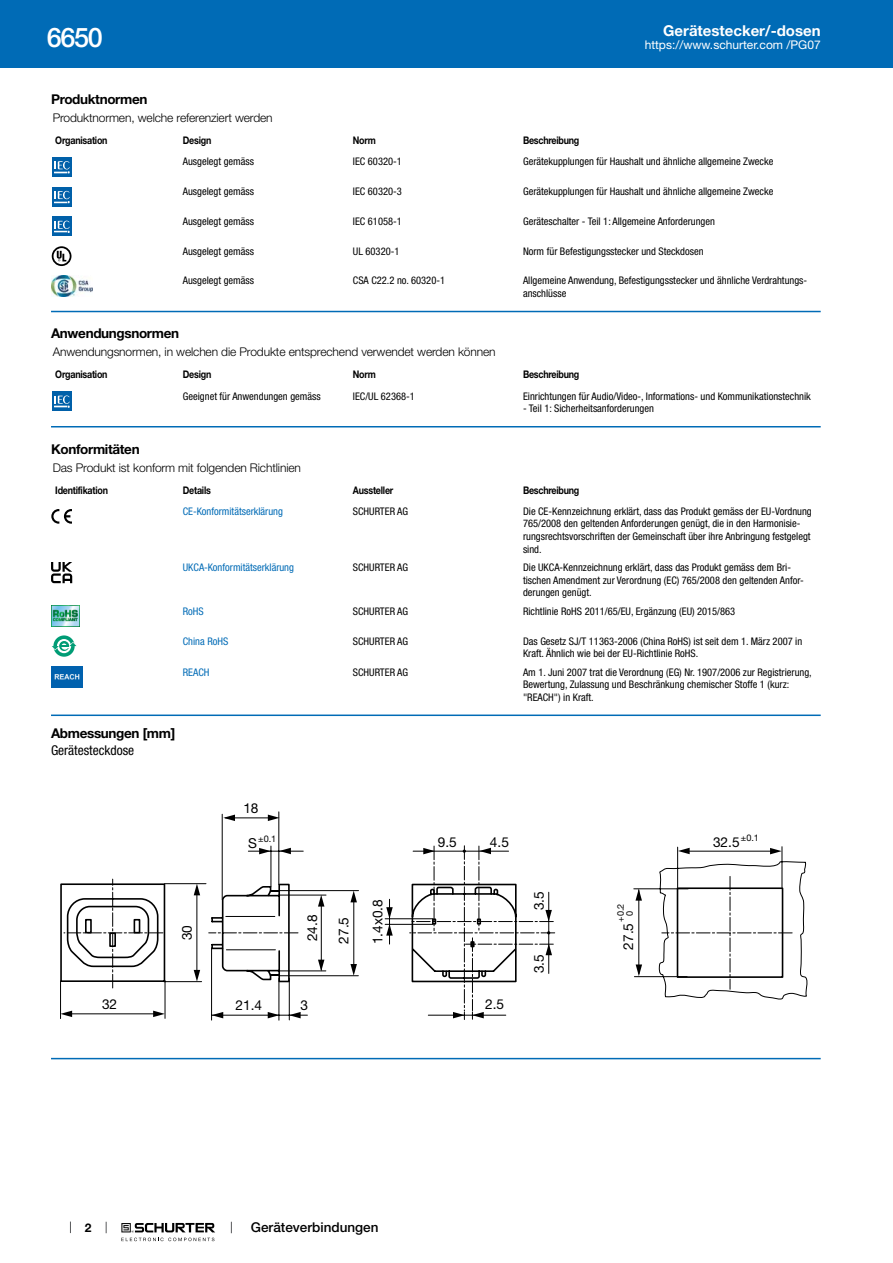
<style>
.page{position:relative;width:893px;height:1263px;background:#fff}
.page>*{position:absolute;margin:0;border:0;box-sizing:border-box;transform-origin:0 0}
.t1{font:500 27px "Helvetica Neue LT";color:#fff}
.t2{font:700 15px "Helvetica Neue LT";color:#fff}
.t3{font:13.65px "Helvetica Neue LT";color:#000}
.t4{font:700 13.5px "Helvetica Neue LT";letter-spacing:-.025em;color:#000}
.t5{font:500 13.5px "Helvetica Neue LT";color:#000}
.t6{font:condensed 13.5px "Helvetica Neue LT";color:#000}
.t7{font:300 12px "Helvetica Neue LT";letter-spacing:-.01em;color:#000}
.t8{font:12px "Helvetica Neue LT";color:#fff}
.t9{font:700 12px "Helvetica Neue LT";color:#000}
.t10{font:condensed 10.5px/12.6px "Helvetica Neue LT";color:#000}
.t11{font:700 10.5px "Helvetica Neue LT";letter-spacing:-.025em;color:#000;scale:.85 1}
.t12{font:condensed 10.5px "Helvetica Neue LT";color:#006bb6}
.t13{font:9.15px/9.1px "Helvetica Neue LT";color:#000;text-align:center}
</style>
<div class="page">
<svg style="left:70px;top:1221px;width:1px;height:12px"></svg>
<svg style="left:121px;top:1223px;width:94px;height:18px"></svg>
<div style="left:0;top:0;width:893px;height:68px;background:#006bb6"></div>
<svg style="left:52px;top:157px;width:20px;height:20px"></svg>
<div style="left:52px;top:157px;width:19px;height:19px;background:#0060a9"></div>
<svg style="left:54px;top:161px;width:16px;height:13px"></svg>
<svg style="left:52px;top:187px;width:20px;height:20px"></svg>
<div style="left:52px;top:187px;width:19px;height:19px;background:#0060a9"></div>
<svg style="left:54px;top:191px;width:16px;height:13px"></svg>
<svg style="left:52px;top:216px;width:20px;height:20px"></svg>
<div style="left:52px;top:217px;width:19px;height:19px;background:#0060a9"></div>
<svg style="left:54px;top:221px;width:16px;height:12px"></svg>
<svg style="left:52px;top:246px;width:19px;height:20px"></svg>
<img style="left:51px;top:275px;width:42px;height:22px">
<hr style="left:51px;top:311px;width:770px;height:1px;background:#006bb6">
<svg style="left:52px;top:391px;width:20px;height:20px"></svg>
<div style="left:52px;top:392px;width:19px;height:19px;background:#0060a9"></div>
<svg style="left:54px;top:395px;width:16px;height:13px"></svg>
<hr style="left:51px;top:426px;width:770px;height:1px;background:#006bb6">
<svg style="left:51px;top:509px;width:21px;height:15px"></svg>
<svg style="left:51px;top:562px;width:21px;height:21px"></svg>
<img style="left:51px;top:606px;width:29px;height:21px">
<svg style="left:53px;top:635px;width:22px;height:22px"></svg>
<svg style="left:57px;top:639px;width:14px;height:14px"></svg>
<svg style="left:52px;top:641px;width:25px;height:9px"></svg>
<img style="left:51px;top:666px;width:32px;height:22px">
<hr style="left:51px;top:714px;width:770px;height:2px;background:#006bb6">
<svg style="left:60px;top:811px;width:748px;height:210px"></svg>
<svg style="left:60px;top:1011px;width:12px;height:6px"></svg>
<svg style="left:153px;top:1011px;width:12px;height:6px"></svg>
<svg style="left:223px;top:814px;width:12px;height:7px"></svg>
<svg style="left:268px;top:814px;width:12px;height:7px"></svg>
<svg style="left:194px;top:970px;width:6px;height:11px"></svg>
<svg style="left:194px;top:884px;width:6px;height:11px"></svg>
<svg style="left:350px;top:964px;width:7px;height:12px"></svg>
<svg style="left:350px;top:891px;width:7px;height:11px"></svg>
<svg style="left:636px;top:964px;width:6px;height:12px"></svg>
<svg style="left:635px;top:889px;width:7px;height:12px"></svg>
<svg style="left:678px;top:848px;width:12px;height:6px"></svg>
<svg style="left:770px;top:848px;width:12px;height:6px"></svg>
<svg style="left:279px;top:848px;width:12px;height:6px"></svg>
<svg style="left:259px;top:848px;width:12px;height:6px"></svg>
<svg style="left:289px;top:1012px;width:12px;height:6px"></svg>
<svg style="left:212px;top:1012px;width:11px;height:6px"></svg>
<svg style="left:268px;top:1012px;width:11px;height:6px"></svg>
<svg style="left:386px;top:907px;width:7px;height:28px"></svg>
<svg style="left:410px;top:846px;width:145px;height:172px"></svg>
<svg style="left:318px;top:960px;width:6px;height:11px"></svg>
<svg style="left:318px;top:895px;width:6px;height:11px"></svg>
<hr style="left:51px;top:1058px;width:770px;height:1px;background:#006bb6">
<h1 class="t1" style="left:47px;top:21px;width:57px">6650</h1>
<h2 class="t2" style="left:663px;top:21px;width:159px">Gerätestecker/-dosen</h2>
<p class="t8" style="left:645px;top:38px;width:178px">https://www.schurter.com /PG07</p>
<p class="t4" style="left:51px;top:91px;width:98px">Produktnormen</p>
<p class="t7" style="left:53px;top:110px;width:221px">Produktnormen, welche referenziert werden</p>
<p class="t11" style="left:55px;top:134px;width:63px">Organisation</p>
<p class="t11" style="left:183px;top:134px;width:35px">Design</p>
<p class="t11" style="left:353px;top:134px;width:29px">Norm</p>
<p class="t11" style="left:523px;top:134px;width:68px">Beschreibung</p>
<p class="t10" style="left:183px;top:155px;width:73px">Ausgelegt gemäss</p>
<p class="t10" style="left:353px;top:155px;width:50px">IEC 60320-1</p>
<p class="t10" style="left:523px;top:155px;width:252px">Gerätekupplungen für Haushalt und ähnliche allgemeine Zwecke</p>
<p class="t10" style="left:183px;top:185px;width:73px">Ausgelegt gemäss</p>
<p class="t10" style="left:353px;top:185px;width:50px">IEC 60320-3</p>
<p class="t10" style="left:523px;top:185px;width:252px">Gerätekupplungen für Haushalt und ähnliche allgemeine Zwecke</p>
<p class="t10" style="left:183px;top:215px;width:73px">Ausgelegt gemäss</p>
<p class="t10" style="left:353px;top:215px;width:50px">IEC 61058-1</p>
<p class="t10" style="left:523px;top:215px;width:193px">Geräteschalter - Teil 1: Allgemeine Anforderungen</p>
<p class="t10" style="left:183px;top:245px;width:73px">Ausgelegt gemäss</p>
<p class="t10" style="left:353px;top:245px;width:48px">UL 60320-1</p>
<p class="t10" style="left:523px;top:245px;width:182px">Norm für Befestigungsstecker und Steckdosen</p>
<p class="t10" style="left:183px;top:274px;width:73px">Ausgelegt gemäss</p>
<p class="t10" style="left:353px;top:274px;width:94px">CSA C22.2 no. 60320-1</p>
<p class="t10" style="left:523px;top:274px;width:286px">Allgemeine Anwendung, Befestigungsstecker und ähnliche Verdrahtungs&shy;anschlüsse</p>
<p class="t4" style="left:51px;top:325px;width:130px">Anwendungsnormen</p>
<p class="t7" style="left:53px;top:345px;width:444px">Anwendungsnormen, in welchen die Produkte entsprechend verwendet werden können</p>
<p class="t11" style="left:55px;top:368px;width:63px">Organisation</p>
<p class="t11" style="left:183px;top:368px;width:35px">Design</p>
<p class="t11" style="left:353px;top:368px;width:29px">Norm</p>
<p class="t11" style="left:523px;top:368px;width:68px">Beschreibung</p>
<p class="t10" style="left:183px;top:390px;width:139px">Geeignet für Anwendungen gemäss</p>
<p class="t10" style="left:353px;top:390px;width:63px">IEC/UL 62368-1</p>
<p class="t10" style="left:523px;top:390px;width:289px">Einrichtungen für Audio/Video-, Informations- und Kommunikationstechnik</p>
<p class="t10" style="left:523px;top:402px;width:132px">- Teil 1: Sicherheitsanforderungen</p>
<p class="t4" style="left:51px;top:440px;width:90px">Konformitäten</p>
<p class="t7" style="left:53px;top:460px;width:250px">Das Produkt ist konform mit folgenden Richtlinien</p>
<p class="t11" style="left:55px;top:483px;width:64px">Identifikation</p>
<p class="t11" style="left:183px;top:483px;width:35px">Details</p>
<p class="t11" style="left:353px;top:483px;width:49px">Aussteller</p>
<p class="t11" style="left:523px;top:483px;width:68px">Beschreibung</p>
<p class="t12" style="left:183px;top:505px;width:102px">CE-Konformitätserklärung</p>
<p class="t10" style="left:353px;top:505px;width:57px">SCHURTER AG</p>
<p class="t10" style="left:523px;top:505px;width:290px">Die CE-Kennzeichnung erklärt, dass das Produkt gemäss der EU-Vordnung 765/2008 den geltenden Anforderungen genügt, die in den Harmonisie&shy;rungsrechtsvorschriften der Gemeinschaft über ihre Anbringung festgelegt sind.</p>
<p class="t12" style="left:183px;top:561px;width:113px">UKCA-Konformitätserklärung</p>
<p class="t10" style="left:353px;top:561px;width:57px">SCHURTER AG</p>
<p class="t10" style="left:523px;top:561px;width:282px">Die UKCA-Kennzeichnung erklärt, dass das Produkt gemäss dem Bri&shy;tischen Amendment zur Verordnung (EC) 765/2008 den geltenden Anfor&shy;derungen genügt.</p>
<p class="t12" style="left:183px;top:605px;width:22px">RoHS</p>
<p class="t10" style="left:353px;top:605px;width:57px">SCHURTER AG</p>
<p class="t10" style="left:523px;top:605px;width:214px">Richtlinie RoHS 2011/65/EU, Ergänzung (EU) 2015/863</p>
<p class="t12" style="left:183px;top:635px;width:47px">China RoHS</p>
<p class="t10" style="left:353px;top:634px;width:57px">SCHURTER AG</p>
<p class="t10" style="left:523px;top:634px;width:281px">Das Gesetz SJ/T 11363-2006 (China RoHS) ist seit dem 1. März 2007 in<br>Kraft. Ähnlich wie bei der EU-Richtlinie RoHS.</p>
<p class="t12" style="left:183px;top:666px;width:28px">REACH</p>
<p class="t10" style="left:353px;top:665px;width:57px">SCHURTER AG</p>
<p class="t10" style="left:523px;top:665px;width:290px">Am 1. Juni 2007 trat die Verordnung (EG) Nr. 1907/2006 zur Registrierung,<br>Bewertung, Zulassung und Beschränkung chemischer Stoffe 1 (kurz: "REACH") in Kraft.</p>
<p class="t4" style="left:51px;top:725px;width:126px">Abmessungen [mm]</p>
<p class="t6" style="left:51px;top:742px;width:85px">Gerätesteckdose</p>
<h3 class="t3" style="left:179px;top:940px;width:17px;rotate:-90deg">30</h3>
<h3 class="t3" style="left:243px;top:799px;width:17px">18</h3>
<p class="t13" style="left:258px;top:834px;width:20px">±0.1</p>
<h3 class="t3" style="left:248px;top:835px;width:10px">S</h3>
<h3 class="t3" style="left:304px;top:941px;width:28px;rotate:-90deg">24.8</h3>
<h3 class="t3" style="left:336px;top:944px;width:28px;rotate:-90deg">27.5</h3>
<h3 class="t3" style="left:370px;top:944px;width:47px;rotate:-90deg">1.4x0.8</h3>
<h3 class="t3" style="left:438px;top:834px;width:21px">9.5</h3>
<h3 class="t3" style="left:490px;top:834px;width:21px">4.5</h3>
<h3 class="t3" style="left:102px;top:996px;width:17px">32</h3>
<h3 class="t3" style="left:485px;top:996px;width:21px">2.5</h3>
<h3 class="t3" style="left:236px;top:997px;width:28px">21.4</h3>
<h3 class="t3" style="left:300px;top:997px;width:9px">3</h3>
<h3 class="t3" style="left:531px;top:910px;width:21px;rotate:-90deg">3.5</h3>
<h3 class="t3" style="left:531px;top:973px;width:21px;rotate:-90deg">3.5</h3>
<p class="t13" style="left:616px;top:922px;width:20px;rotate:-90deg">+0.2<br>0</p>
<h3 class="t3" style="left:620px;top:949px;width:28px;rotate:-90deg">27.5</h3>
<p class="t13" style="left:741px;top:833px;width:20px">±0.1</p>
<h3 class="t3" style="left:713px;top:834px;width:28px">32.5</h3>
<p class="t9" style="left:85px;top:1220px;width:8px">2</p>
<p class="t5" style="left:251px;top:1219px;width:129px">Geräteverbindungen</p>
</div>
